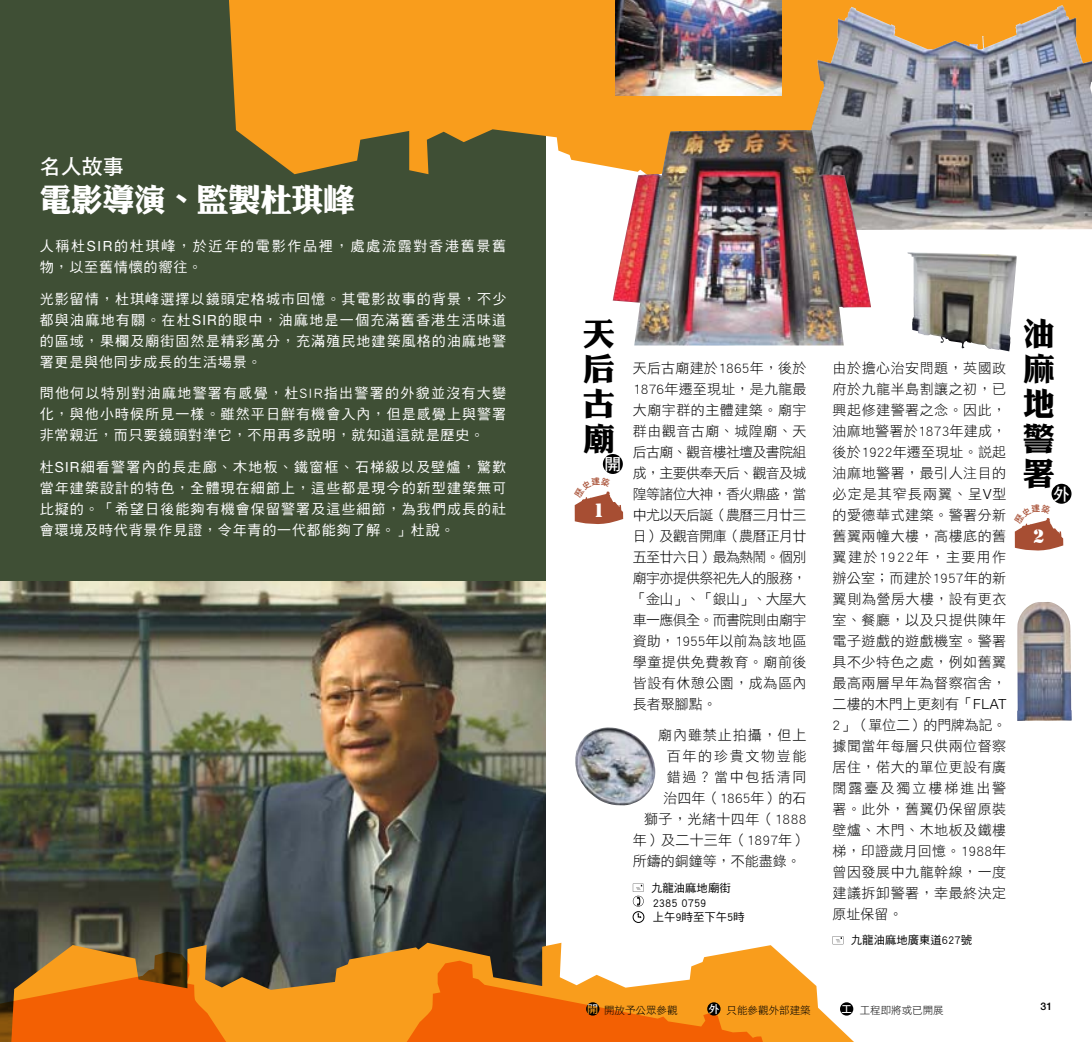
<style>
.page{position:relative;width:1092px;height:1042px;background:#fff}
.page>*{position:absolute;margin:0;border:0;box-sizing:border-box;transform-origin:0 0}
.t1{font:31.5px "DF Li King Hei XB WIN BF";color:#fff}
.t2{font:31.5px/35px "DF Li King Hei XB WIN BF";color:#000;text-align:justify}
.t3{font:21px "DF Hei Std W7";color:#fff}
.t4{font:20.12px "Stencil";color:#fff}
.t5{font:16.45px "DF Hei Std W7";color:#fff}
.t6{font:14px/21px "DF Hei Std W3";letter-spacing:.015em;color:#000;text-align:justify}
.t7{font:14px/21px "DF Hei Std W5";letter-spacing:.075em;color:#fff;text-align:justify}
.t8{font:14px "DF Hei Std W3";letter-spacing:-.05em;color:#000}
.t9{font:14px/21px "DF Hei Std W5";letter-spacing:.125em;color:#fff}
.t10{font:14px "DF Hei Std W3";letter-spacing:.035em;color:#000}
.t11{font:14px "DF Hei Std W3";letter-spacing:.12em;color:#000}
.t12{font:14px "DF Hei Std W3";letter-spacing:.065em;color:#000}
.t13{font:11.38px/14.9px "DF Hei Std W5";color:#000}
.t14{font:11.03px "DF Hei Std W7";color:#fff}
.t15{font:10.5px "DF Hei Std W3";color:#000}
.t16{font:500 10.5px "Helvetica Neue";color:#000}
.s1{font-family:"Helvetica Neue"}
.s2{font-family:"Helvetica Neue";font-weight:300}
.s3{font-family:"DF Hei Std W7";font-size:11.03px;color:#fff}
</style>
<div class="page">
<div style="left:0;top:0;width:546px;height:629px;background:#3f4f35"></div>
<svg style="left:229px;top:0;width:556px;height:174px;fill:#f99d1c"></svg>
<img style="left:615px;top:0;width:166px;height:96px">
<img style="left:780px;top:5px;width:311px;height:225px">
<img style="left:612px;top:130px;width:259px;height:215px">
<div style="left:603px;top:454px;width:19px;height:20px;background:#000;border-radius:50%"></div>
<img style="left:907px;top:252px;width:109px;height:99px">
<div style="left:1051px;top:484px;width:20px;height:20px;background:#000;border-radius:50%"></div>
<img style="left:1017px;top:602px;width:54px;height:119px">
<svg style="left:632px;top:884px;width:11px;height:22px"></svg>
<img style="left:0;top:582px;width:546px;height:369px">
<div style="left:632px;top:911px;width:12px;height:11px;border:1px solid #000;border-radius:50%"></div>
<svg style="left:637px;top:912px;width:4px;height:6px"></svg>
<svg style="left:357px;top:943px;width:497px;height:99px"></svg>
<svg style="left:2px;top:945px;width:561px;height:15px"></svg>
<div style="left:840px;top:1002px;width:13px;height:13px;background:#000;border-radius:50%"></div>
<img style="left:575px;top:727px;width:80px;height:78px">
<svg style="left:832px;top:936px;width:11px;height:8px"></svg>
<svg style="left:349px;top:960px;width:499px;height:82px;fill:#f99d1c"></svg>
<svg style="left:0;top:951px;width:349px;height:91px"></svg>
<svg style="left:574px;top:491px;width:49px;height:33px"></svg>
<svg style="left:1014px;top:518px;width:49px;height:32px"></svg>
<p class="t3" style="left:40px;top:155px;width:85px">名人故事</p>
<p class="t1" style="left:40px;top:184px;width:316px">電影導演、監製杜琪峰</p>
<p class="t9" style="left:40px;top:235px;width:468px">人稱杜<span class="s1">SIR</span>的杜琪峰，於近年的電影作品裡，處處流露對香港舊景舊物，以至舊情懷的嚮往。</p>
<p class="t7" style="left:40px;top:288px;width:468px">光影留情，杜琪峰選擇以鏡頭定格城市回憶。其電影故事的背景，不少都與油麻地有關。在杜<span class="s1">SIR</span>的眼中，油麻地是一個充滿舊香港生活味道的區域，果欄及廟街固然是精彩萬分，充滿殖民地建築風格的油麻地警署更是與他同步成長的生活場景。</p>
<p class="t7" style="left:40px;top:382px;width:468px">問他何以特別對油麻地警署有感覺，杜SIR指出警署的外貌並沒有大變化，與他小時候所見一樣。雖然平日鮮有機會入內，但是感覺上與警署非常親近，而只要鏡頭對準它，不用再多說明，就知道這就是歷史。</p>
<p class="t7" style="left:40px;top:456px;width:468px">杜<span class="s1">SIR</span>細看警署內的長走廊、木地板、鐵窗框、石梯級以及壁爐，驚歎當年建築設計的特色，全體現在細節上，這些都是現今的新型建築無可比擬的。「希望日後能夠有機會保留警署及這些細節，為我們成長的社會環境及時代背景作見證，令年青的一代都能夠了解。」杜說。</p>
<p class="t2" style="left:583px;top:316px;width:33px">天后古廟</p>
<p class="t5" style="left:604px;top:455px;width:18px">開</p>
<p class="t4" style="left:593px;top:498px;width:13px">1</p>
<p class="t6" style="left:632px;top:357px;width:175px">天后古廟建於1865年，後於1876年遷至現址，是九龍最大廟宇群的主體建築。廟宇群由觀音古廟、城隍廟、天后古廟、觀音樓社壇及書院組</p>
<p class="t8" style="left:632px;top:465px;width:175px">成，主要供奉天后、觀音及城</p>
<p class="t8" style="left:632px;top:486px;width:175px">隍等諸位大神，香火鼎盛，當</p>
<p class="t6" style="left:832px;top:357px;width:175px">由於擔心治安問題，英國政府於九龍半島割讓之初，已興起修建警署之念。因此，油麻地警署於1873年建成，後於1922年遷至現址。說起油麻地警署，最引人注目的必定是其窄長兩翼、呈<span class="s2">V</span>型</p>
<p class="t2" style="left:1023px;top:316px;width:33px">油麻地警</p>
<p class="t2" style="left:1023px;top:456px;width:33px">署</p>
<p class="t5" style="left:1053px;top:485px;width:18px">外</p>
<p class="t8" style="left:632px;top:507px;width:175px">中尤以天后誕（農曆三月廿三</p>
<p class="t10" style="left:832px;top:507px;width:175px">的愛德華式建築。警署分新</p>
<p class="t8" style="left:632px;top:528px;width:175px">日）及觀音開庫（農曆正月廿</p>
<h3 class="t4" style="left:1033px;top:525px;width:13px">2</h3>
<p class="t6" style="left:632px;top:546px;width:175px">五至廿六日）最為熱鬧。個別廟宇亦提供祭祀先人的服務，「金山」、「銀山」、大屋大車一應俱全。而書院則由廟宇資助，1955年以前為該地區學童提供免費教育。廟前後皆設有休憩公園，成為區內長者聚腳點。</p>
<p class="t12" style="left:658px;top:728px;width:150px">廟內雖禁止拍攝，但上</p>
<p class="t11" style="left:667px;top:749px;width:141px">百年的珍貴文物豈能</p>
<p class="t11" style="left:667px;top:770px;width:141px">錯過？當中包括清同</p>
<p class="t6" style="left:663px;top:787px;width:145px">治四年（1865年）的石</p>
<p class="t10" style="left:644px;top:812px;width:164px">獅子，光緒十四年（1888</p>
<p class="t6" style="left:632px;top:829px;width:175px">年）及二十三年（1897年）</p>
<p class="t6" style="left:632px;top:850px;width:169px">所鑄的銅鐘等，不能盡錄。</p>
<p class="t13" style="left:651px;top:880px;width:81px">九龍油麻地廟街</p>
<p class="t13" style="left:652px;top:895px;width:94px">2385 0759<br>上午9時至下午5時</p>
<p class="t6" style="left:832px;top:525px;width:175px">舊翼兩幢大樓，高樓底的舊翼建於1922年，主要用作辦公室；而建於1957年的新翼則為營房大樓，設有更衣室、餐廳，以及只提供陳年電子遊戲的遊戲機室。警署具不少特色之處，例如舊翼最高兩層早年為督察宿舍，二樓的木門上更刻有「<span class="s2">FLAT </span>2」（單位二）的門牌為記。據聞當年每層只供兩位督察居住，偌大的單位更設有廣闊露臺及獨立樓梯進出警署。此外，舊翼仍保留原裝壁爐、木門、木地板及鐵樓梯，印證歲月回憶。1988年曾因發展中九龍幹線，一度建議拆卸警署，幸最終決定原址保留。</p>
<p class="t13" style="left:850px;top:932px;width:123px">九龍油麻地廣東道627號</p>
<p class="t15" style="left:587px;top:1004px;width:92px"><span class="s3">開</span>開放予公眾參觀</p>
<p class="t15" style="left:708px;top:1004px;width:104px"><span class="s3">外</span> 只能參觀外部建築</p>
<p class="t14" style="left:841px;top:1003px;width:13px">工</p>
<p class="t15" style="left:859px;top:1004px;width:85px">工程即將或已開展</p>
<p class="t16" style="left:1040px;top:1000px;width:13px">31</p>
</div>
